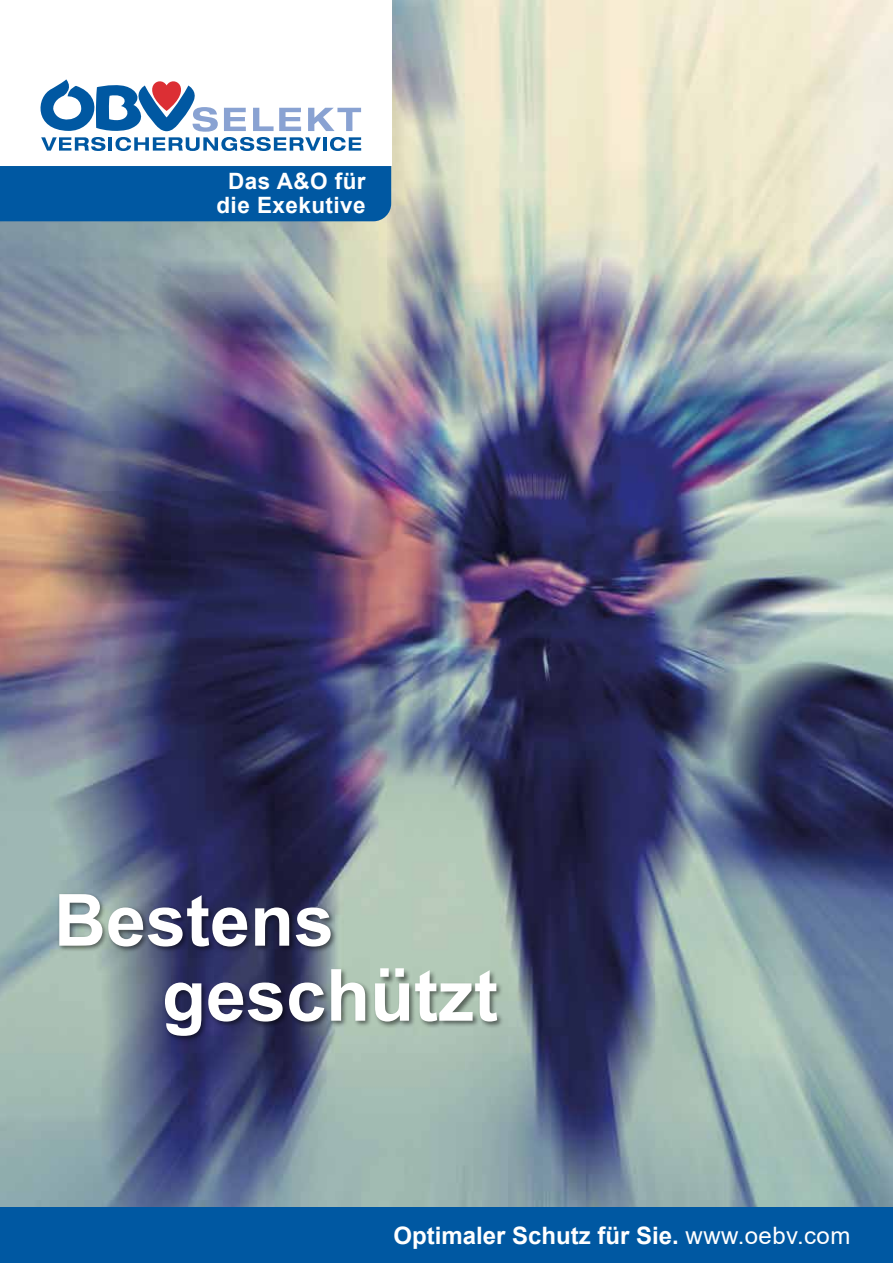
<style>
.page{position:relative;width:893px;height:1263px;background:#fff}
.page>*{position:absolute;margin:0;border:0;box-sizing:border-box;transform-origin:0 0}
.t1{font:700 72px/75px "Arial";color:#fff}
.t2{font:700 24px "Arial";color:#fff}
.t3{font:700 22.5px/24px "Arial";letter-spacing:.02em;color:#fff;text-align:center}
.s1{font-weight:400}
</style>
<div class="page">
<img style="left:0;top:0;width:893px;height:1208px">
<div style="left:0;top:0;width:391px;height:166px;background:#fff"></div>
<div style="left:0;top:1208px;width:893px;height:55px;background:#0058a2"></div>
<div style="left:0;top:166px;width:391px;height:55px;background:#0058a2"></div>
<svg style="left:41px;top:79px;width:320px;height:72px"></svg>
<div style="left:57px;top:893px;width:447px;height:150px;background:#000;opacity:.5"></div>
<p class="t3" style="left:216px;top:170px;width:151px">Das A&amp;O für die Exekutive</p>
<h1 class="t1" style="left:162px;top:884px;width:338px;text-indent:-108px">Bestens geschützt</h1>
<p class="t2" style="left:393px;top:1219px;width:458px">Optimaler Schutz für Sie. <span class="s1">www.oebv.com</span></p>
</div>
